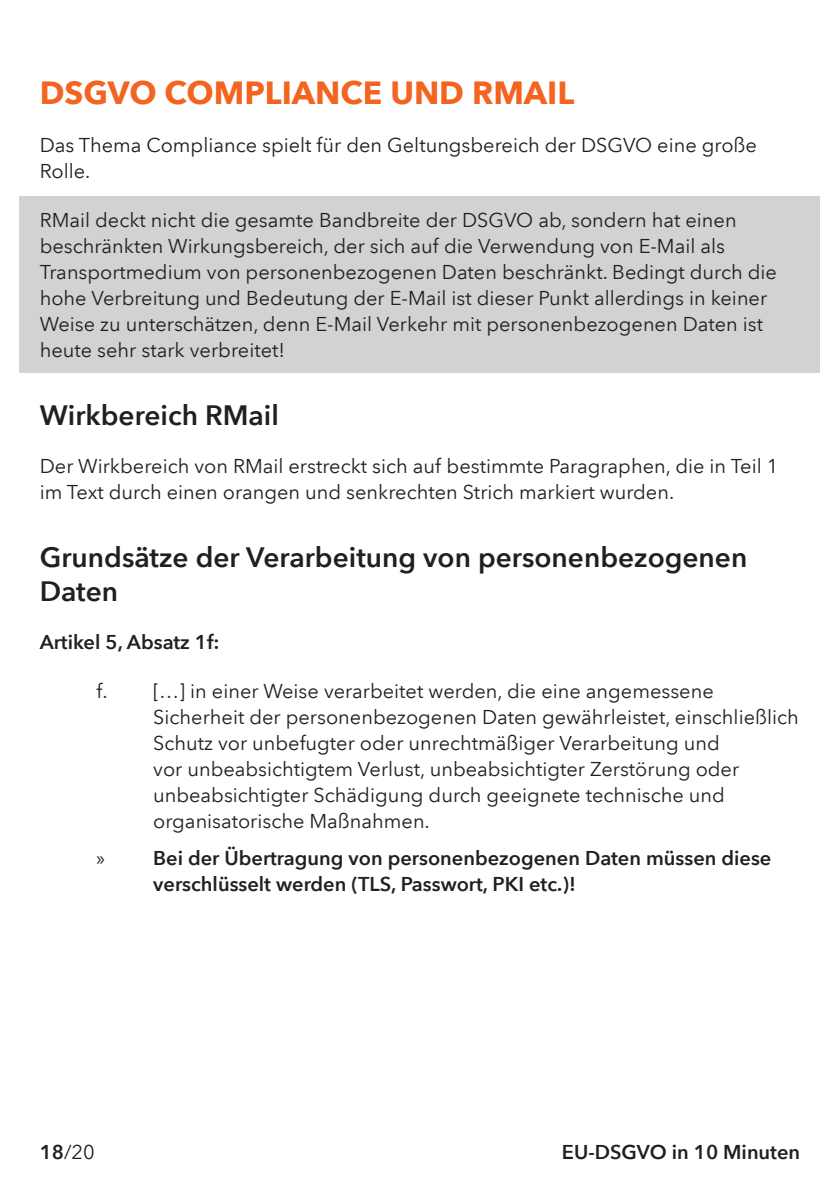
<style>
.page{position:relative;width:840px;height:1191px;background:#fff}
.page>*{position:absolute;margin:0;border:0;box-sizing:border-box;transform-origin:0 0}
.t1{font:700 32px "Avenir Next LT Pro";color:#f36421}
.t2{font:600 28px/33.6px "Avenir Next LT Pro";color:#231f20}
.t3{font:20px/26px "Avenir Next LT Pro";color:#231f20}
.t4{font:600 20px/26px "Avenir Next LT Pro";color:#231f20}
.t5{font:20px "Myriad Pro";color:#231f20}
.s1{font-weight:600}
</style>
<div class="page">
<div style="left:20px;top:196px;width:799px;height:176px;background:#d1d2d4"></div>
<h1 class="t1" style="left:40px;top:73px;width:536px">DSGVO COMPLIANCE UND RMAIL</h1>
<p class="t3" style="left:40px;top:132px;width:718px">Das Thema Compliance spielt für den Geltungsbereich der DSGVO eine große<br>Rolle.</p>
<p class="t3" style="left:40px;top:207px;width:738px">RMail deckt nicht die gesamte Bandbreite der DSGVO ab, sondern hat einen beschränkten Wirkungsbereich, der sich auf die Verwendung von E-Mail als Transportmedium von personenbezogenen Daten beschränkt. Bedingt durch die hohe Verbreitung und Bedeutung der E-Mail ist dieser Punkt allerdings in keiner Weise zu unterschätzen, denn E-Mail Verkehr mit personenbezogenen Daten ist heute sehr stark verbreitet!</p>
<h2 class="t2" style="left:40px;top:398px;width:240px">Wirkbereich RMail</h2>
<p class="t3" style="left:40px;top:453px;width:739px">Der Wirkbereich von RMail erstreckt sich auf bestimmte Paragraphen, die in Teil 1 im Text durch einen orangen und senkrechten Strich markiert wurden.</p>
<h2 class="t2" style="left:40px;top:540px;width:708px">Grundsätze der Verarbeitung von personenbezogenen<br>Daten</h2>
<p class="t4" style="left:40px;top:629px;width:181px">Artikel 5, Absatz 1f:</p>
<p class="t3" style="left:153px;top:678px;width:646px;text-indent:-57px">f. […] in einer Weise verarbeitet werden, die eine angemessene Sicherheit der personenbezogenen Daten gewährleistet, einschließlich Schutz vor unbefugter oder unrechtmäßiger Verarbeitung und<br>vor unbeabsichtigtem Verlust, unbeabsichtigter Zerstörung oder unbeabsichtigter Schädigung durch geeignete technische und organisatorische Maßnahmen.</p>
<p class="t5" style="left:96px;top:846px;width:10px">»</p>
<p class="t4" style="left:153px;top:845px;width:619px">Bei der Übertragung von personenbezogenen Daten müssen diese verschlüsselt werden (TLS, Passwort, PKI etc.)!</p>
<p class="t3" style="left:40px;top:1138px;width:56px"><span class="s1">18</span>/20</p>
<p class="t4" style="left:561px;top:1138px;width:240px">EU-DSGVO in 10 Minuten</p>
</div>
